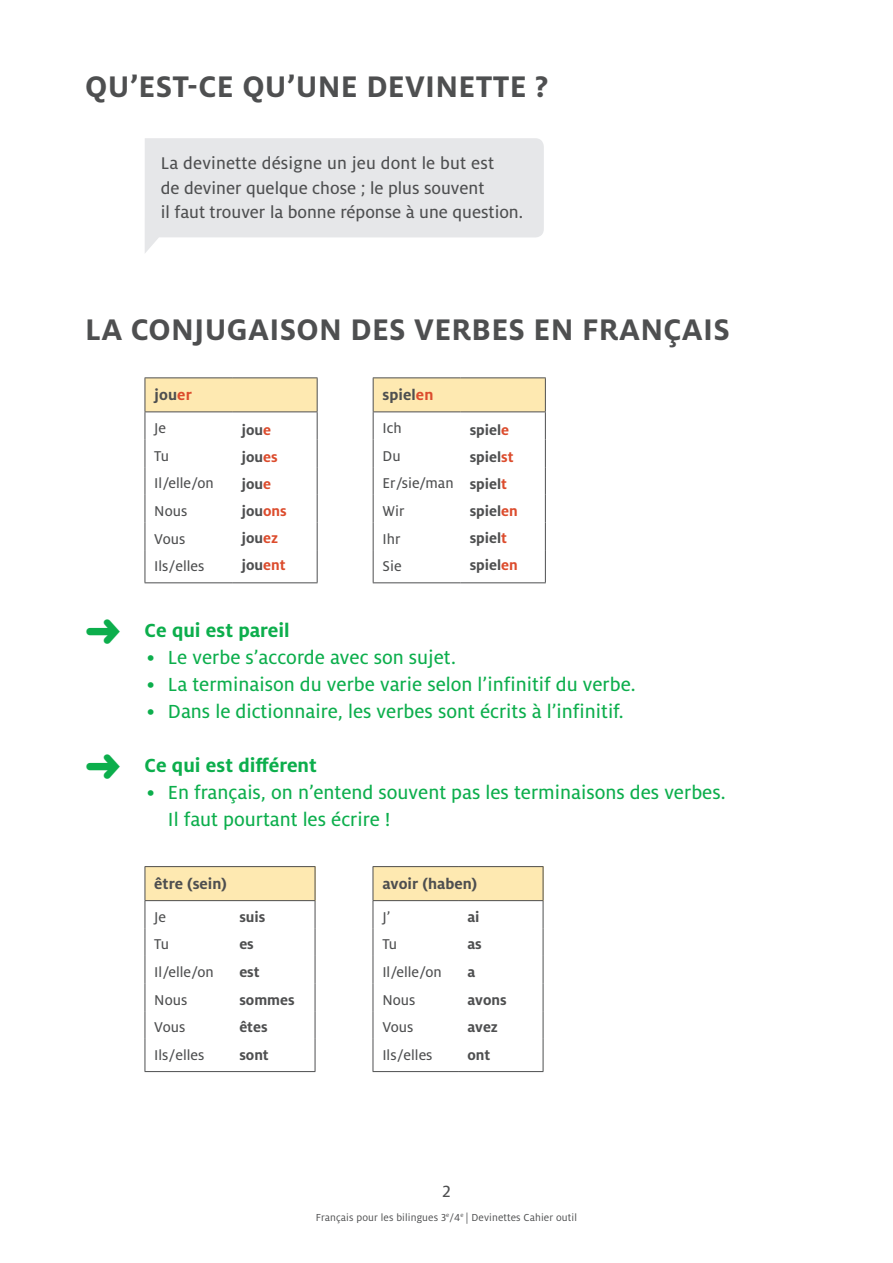
<style>
.page{position:relative;width:893px;height:1263px;background:#fff}
.page>*{position:absolute;margin:0;border:0;box-sizing:border-box;transform-origin:0 0}
.t1{font:700 33px "Milo OT";letter-spacing:.01em;color:#4e4f50}
.t2{font:21px/27px "Milo OT Text";color:#0cae4c}
.t3{font:700 21px "Milo OT";color:#0cae4c}
.t4{font:18.75px/24.8px "Milo OT Text";color:#4e4f50}
.t5{font:18px "Milo OT Text";color:#4e4f50}
.t6{font:700 16.5px "Milo OT";color:#4e4f50}
.t7{font:15.75px/27.6px "Milo OT Text";color:#4e4f50}
.t8{font:700 15.75px/27px "Milo OT";color:#4e4f50}
.t9{font:11.25px "Milo OT";letter-spacing:.01em;color:#4e4f50}
.s1{color:#dc4c2d}
</style>
<div class="page">
<svg style="left:145px;top:138px;width:399px;height:115px;background:#e9eaeb"></svg>
<div style="left:373px;top:867px;width:170px;height:34px;background:#fee9b1"></div>
<hr style="left:373px;top:900px;width:85px;height:1px;background:#4e4f50">
<hr style="left:458px;top:900px;width:85px;height:1px;background:#4e4f50">
<hr style="left:373px;top:866px;width:85px;height:1px;background:#4e4f50">
<hr style="left:373px;top:867px;width:1px;height:33px;background:#4e4f50">
<hr style="left:458px;top:866px;width:85px;height:1px;background:#4e4f50">
<svg style="left:373px;top:901px;width:1px;height:138px"></svg>
<hr style="left:373px;top:1039px;width:1px;height:32px;background:#4e4f50">
<hr style="left:373px;top:1071px;width:85px;height:1px;background:#4e4f50">
<hr style="left:458px;top:1071px;width:85px;height:1px;background:#4e4f50">
<svg style="left:543px;top:901px;width:1px;height:138px"></svg>
<hr style="left:543px;top:1039px;width:1px;height:32px;background:#4e4f50">
<hr style="left:543px;top:867px;width:1px;height:33px;background:#4e4f50">
<div style="left:145px;top:867px;width:170px;height:34px;background:#fee9b1"></div>
<hr style="left:145px;top:900px;width:85px;height:1px;background:#4e4f50">
<hr style="left:230px;top:900px;width:85px;height:1px;background:#4e4f50">
<hr style="left:145px;top:866px;width:85px;height:1px;background:#4e4f50">
<hr style="left:145px;top:867px;width:1px;height:33px;background:#4e4f50">
<hr style="left:230px;top:866px;width:85px;height:1px;background:#4e4f50">
<svg style="left:145px;top:901px;width:1px;height:138px"></svg>
<hr style="left:145px;top:1039px;width:1px;height:32px;background:#4e4f50">
<hr style="left:145px;top:1071px;width:85px;height:1px;background:#4e4f50">
<hr style="left:230px;top:1071px;width:85px;height:1px;background:#4e4f50">
<hr style="left:315px;top:867px;width:1px;height:33px;background:#4e4f50">
<svg style="left:315px;top:901px;width:1px;height:138px"></svg>
<hr style="left:315px;top:1039px;width:1px;height:32px;background:#4e4f50">
<hr style="left:145px;top:377px;width:87px;height:1px;background:#4e4f50">
<hr style="left:145px;top:550px;width:1px;height:32px;background:#4e4f50">
<hr style="left:145px;top:582px;width:87px;height:1px;background:#4e4f50">
<hr style="left:232px;top:377px;width:86px;height:1px;background:#4e4f50">
<svg style="left:145px;top:378px;width:173px;height:172px"></svg>
<hr style="left:317px;top:550px;width:1px;height:32px;background:#4e4f50">
<hr style="left:232px;top:582px;width:86px;height:1px;background:#4e4f50">
<hr style="left:373px;top:377px;width:87px;height:1px;background:#4e4f50">
<hr style="left:373px;top:550px;width:1px;height:32px;background:#4e4f50">
<hr style="left:373px;top:582px;width:87px;height:1px;background:#4e4f50">
<hr style="left:460px;top:377px;width:86px;height:1px;background:#4e4f50">
<svg style="left:373px;top:378px;width:173px;height:172px"></svg>
<hr style="left:545px;top:550px;width:1px;height:32px;background:#4e4f50">
<hr style="left:460px;top:582px;width:86px;height:1px;background:#4e4f50">
<h1 class="t1" style="left:85px;top:68px;width:465px">QU’EST-CE QU’UNE DEVINETTE ?</h1>
<p class="t4" style="left:161px;top:151px;width:364px">La devinette désigne un jeu dont le but est<br>de deviner quelque chose ; le plus souvent<br>il faut trouver la bonne réponse à une question.</p>
<h1 class="t1" style="left:85px;top:311px;width:646px">LA CONJUGAISON DES VERBES EN FRANÇAIS</h1>
<p class="t6" style="left:154px;top:385px;width:39px">jou<span class="s1">er</span></p>
<p class="t7" style="left:154px;top:414px;width:13px">Je</p>
<p class="t8" style="left:241px;top:416px;width:47px">jou<span class="s1">e </span>jou<span class="s1">es </span>jou<span class="s1">e </span>jou<span class="s1">ons </span>jou<span class="s1">ez </span>jou<span class="s1">ent</span></p>
<p class="t7" style="left:154px;top:442px;width:61px">Tu<br>Il/elle/on<br>Nous<br>Vous<br>Ils/elles</p>
<p class="t6" style="left:382px;top:385px;width:52px">spiel<span class="s1">en</span></p>
<p class="t7" style="left:382px;top:414px;width:21px">Ich</p>
<p class="t8" style="left:470px;top:416px;width:50px">spiel<span class="s1">e </span>spiel<span class="s1">st </span>spiel<span class="s1">t </span>spiel<span class="s1">en </span>spiel<span class="s1">t </span>spiel<span class="s1">en</span></p>
<p class="t7" style="left:382px;top:442px;width:73px">Du<br>Er/sie/man<br>Wir<br>Ihr<br>Sie</p>
<p class="t3" style="left:145px;top:619px;width:147px">Ce qui est pareil</p>
<p class="t2" style="left:147px;top:644px;width:311px">• Le verbe s’accorde avec son sujet.</p>
<p class="t2" style="left:147px;top:671px;width:490px">• La terminaison du verbe varie selon l’infinitif du verbe.</p>
<p class="t2" style="left:147px;top:698px;width:478px">• Dans le dictionnaire, les verbes sont écrits à l’infinitif.</p>
<p class="t3" style="left:145px;top:754px;width:174px">Ce qui est différent</p>
<p class="t2" style="left:168px;top:779px;width:559px;text-indent:-21px">• En français, on n’entend souvent pas les terminaisons des verbes.<br>Il faut pourtant les écrire !</p>
<p class="t6" style="left:154px;top:874px;width:74px">être (sein)</p>
<p class="t7" style="left:154px;top:903px;width:13px">Je</p>
<p class="t8" style="left:239px;top:903px;width:28px">suis</p>
<p class="t7" style="left:154px;top:931px;width:16px">Tu</p>
<p class="t8" style="left:239px;top:931px;width:16px">es</p>
<p class="t7" style="left:154px;top:958px;width:61px">Il/elle/on</p>
<p class="t8" style="left:239px;top:959px;width:22px">est</p>
<p class="t7" style="left:154px;top:986px;width:34px">Nous</p>
<p class="t8" style="left:239px;top:986px;width:57px">sommes</p>
<p class="t7" style="left:154px;top:1014px;width:33px">Vous</p>
<p class="t8" style="left:239px;top:1014px;width:30px">êtes</p>
<p class="t7" style="left:154px;top:1041px;width:52px">Ils/elles</p>
<p class="t8" style="left:239px;top:1041px;width:31px">sont</p>
<p class="t6" style="left:382px;top:874px;width:96px">avoir (haben)</p>
<p class="t7" style="left:382px;top:903px;width:9px">J’</p>
<p class="t8" style="left:467px;top:903px;width:14px">ai</p>
<p class="t7" style="left:382px;top:931px;width:16px">Tu</p>
<p class="t8" style="left:467px;top:931px;width:16px">as</p>
<p class="t7" style="left:382px;top:958px;width:61px">Il/elle/on</p>
<p class="t8" style="left:467px;top:959px;width:9px">a</p>
<p class="t7" style="left:382px;top:986px;width:34px">Nous</p>
<p class="t8" style="left:467px;top:986px;width:41px">avons</p>
<p class="t7" style="left:382px;top:1014px;width:33px">Vous</p>
<p class="t8" style="left:467px;top:1014px;width:32px">avez</p>
<p class="t7" style="left:382px;top:1041px;width:52px">Ils/elles</p>
<p class="t8" style="left:467px;top:1041px;width:24px">ont</p>
<p class="t5" style="left:441px;top:1181px;width:12px">2</p>
<p class="t9" style="left:316px;top:1211px;width:263px">Français pour les bilingues 3<sup>e</sup>/4<sup>e</sup> | Devinettes Cahier outil</p>
</div>
